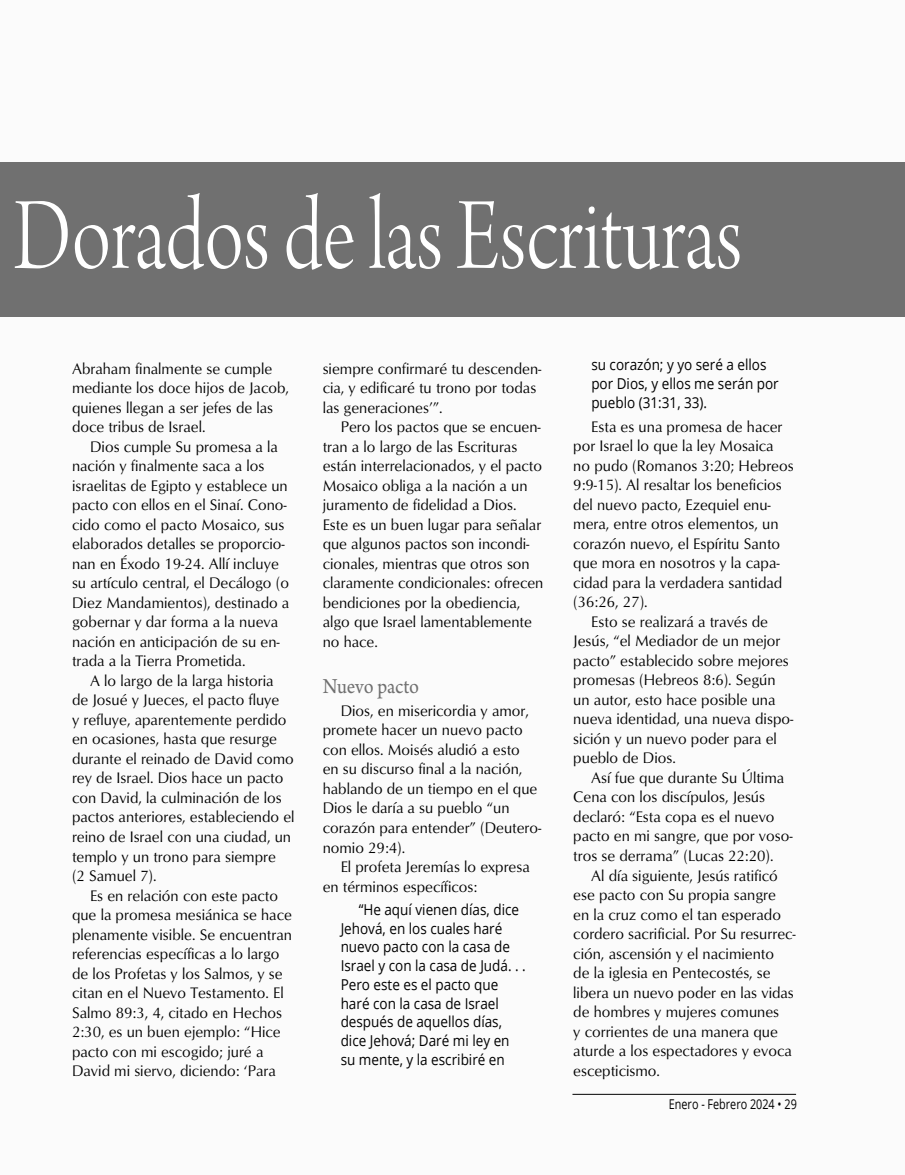
<style>
.page{position:relative;width:905px;height:1175px;background:#fff}
.page>*{position:absolute;margin:0;border:0;box-sizing:border-box;transform-origin:0 0}
.t1{font:108px "Arno Pro Light Display";color:#fff;scale:.8 1}
.t2{font:22.5px "Arno Pro";letter-spacing:-.01em;color:#707070;scale:.9 1}
.t3{font:15.75px/19.5px "Optimum";color:#000;scale:.96 1}
.t4{font:15px/18.8px "Open Sans";color:#000;scale:.9 1}
.t5{font:13.5px "Open Sans";color:#000;scale:.8 1}
</style>
<div class="page">
<div style="left:0;top:0;width:904px;height:1174px;background:#fbfbfb"></div>
<div style="left:0;top:162px;width:904px;height:155px;background:#707070"></div>
<h1 class="t1" style="left:13px;top:177px;width:912px">Dorados de las Escrituras</h1>
<p class="t3" style="left:72px;top:358px;width:227px">Abraham finalmente se cumple mediante los doce hijos de Jacob, quienes llegan a ser jefes de las doce tribus de Israel.</p>
<p class="t3" style="left:72px;top:436px;width:228px;text-indent:18px">Dios cumple Su promesa a la nación y finalmente saca a los israelitas de Egipto y establece un pacto con ellos en el Sinaí. Cono&shy;cido como el pacto Mosaico, sus elaborados detalles se proporcio&shy;nan en Éxodo 19-24. Allí incluye su artículo central, el Decálogo (o<br>Diez Mandamientos), destinado a gobernar y dar forma a la nueva nación en anticipación de su en&shy;trada a la Tierra Prometida.</p>
<p class="t3" style="left:72px;top:670px;width:233px;text-indent:18px">A lo largo de la larga historia<br>de Josué y Jueces, el pacto fluye<br>y refluye, aparentemente perdido en ocasiones, hasta que resurge durante el reinado de David como rey de Israel. Dios hace un pacto con David, la culminación de los pactos anteriores, estableciendo el reino de Israel con una ciudad, un templo y un trono para siempre<br>(2 Samuel 7).</p>
<p class="t3" style="left:72px;top:885px;width:231px;text-indent:18px">Es en relación con este pacto que la promesa mesiánica se hace plenamente visible. Se encuentran referencias específicas a lo largo de los Profetas y los Salmos, y se citan en el Nuevo Testamento. El<br>Salmo 89:3, 4, citado en Hechos<br>2:30, es un buen ejemplo: “Hice pacto con mi escogido; juré a<br>David mi siervo, diciendo: ‘Para</p>
<p class="t3" style="left:322px;top:358px;width:229px">siempre confirmaré tu descenden&shy;cia, y edificaré tu trono por todas las generaciones’”.</p>
<p class="t3" style="left:322px;top:417px;width:231px;text-indent:18px">Pero los pactos que se encuen&shy;tran a lo largo de las Escrituras están interrelacionados, y el pacto<br>Mosaico obliga a la nación a un juramento de fidelidad a Dios.<br>Este es un buen lugar para señalar que algunos pactos son incondi&shy;cionales, mientras que otros son claramente condicionales: ofrecen bendiciones por la obediencia, algo que Israel lamentablemente no hace.</p>
<h2 class="t2" style="left:322px;top:674px;width:109px">Nuevo pacto</h2>
<p class="t3" style="left:322px;top:700px;width:229px;text-indent:18px">Dios, en misericordia y amor, promete hacer un nuevo pacto con ellos. Moisés aludió a esto<br>en su discurso final a la nación, hablando de un tiempo en el que<br>Dios le daría a su pueblo “un corazón para entender” (Deutero&shy;nomio 29:4).</p>
<p class="t3" style="left:322px;top:856px;width:217px;text-indent:18px">El profeta Jeremías lo expresa en términos específicos:</p>
<p class="t4" style="left:341px;top:899px;width:207px;text-indent:18px">“He aquí vienen días, dice<br>Jehová, en los cuales haré nuevo pacto con la casa de<br>Israel y con la casa de Judá. . .<br>Pero este es el pacto que haré con la casa de Israel después de aquellos días, dice Jehová; Daré mi ley en su mente, y la escribiré en</p>
<p class="t4" style="left:591px;top:355px;width:210px">su corazón; y yo seré a ellos por Dios, y ellos me serán por pueblo (31:31, 33).</p>
<p class="t3" style="left:591px;top:416px;width:201px">Esta es una promesa de hacer</p>
<p class="t3" style="left:573px;top:436px;width:210px">por Israel lo que la ley Mosaica</p>
<p class="t3" style="left:573px;top:455px;width:231px">no pudo (Romanos 3:20; Hebreos</p>
<p class="t3" style="left:573px;top:475px;width:219px">9:9-15). Al resaltar los beneficios</p>
<p class="t3" style="left:573px;top:494px;width:207px">del nuevo pacto, Ezequiel enu-</p>
<p class="t3" style="left:573px;top:514px;width:215px">mera, entre otros elementos, un</p>
<p class="t3" style="left:573px;top:533px;width:217px">corazón nuevo, el Espíritu Santo</p>
<p class="t3" style="left:573px;top:553px;width:217px">que mora en nosotros y la capa-</p>
<p class="t3" style="left:573px;top:572px;width:219px">cidad para la verdadera santidad</p>
<p class="t3" style="left:573px;top:592px;width:79px">(36:26, 27).</p>
<p class="t3" style="left:591px;top:611px;width:186px">Esto se realizará a través de</p>
<p class="t3" style="left:573px;top:631px;width:217px">Jesús, “el Mediador de un mejor</p>
<p class="t3" style="left:573px;top:650px;width:226px">pacto” establecido sobre mejores</p>
<p class="t3" style="left:573px;top:670px;width:212px">promesas (Hebreos 8:6). Según</p>
<p class="t3" style="left:573px;top:689px;width:212px">un autor, esto hace posible una</p>
<p class="t3" style="left:573px;top:709px;width:231px">nueva identidad, una nueva dispo-</p>
<p class="t3" style="left:573px;top:728px;width:214px">sición y un nuevo poder para el</p>
<p class="t3" style="left:573px;top:748px;width:108px">pueblo de Dios.</p>
<p class="t3" style="left:591px;top:767px;width:202px">Así fue que durante Su Última</p>
<p class="t3" style="left:573px;top:787px;width:201px">Cena con los discípulos, Jesús</p>
<p class="t3" style="left:573px;top:806px;width:211px">declaró: “Esta copa es el nuevo</p>
<p class="t3" style="left:573px;top:826px;width:230px">pacto en mi sangre, que por voso-</p>
<p class="t3" style="left:573px;top:845px;width:210px">tros se derrama” (Lucas 22:20).</p>
<p class="t3" style="left:591px;top:865px;width:196px">Al día siguiente, Jesús ratificó</p>
<p class="t3" style="left:573px;top:884px;width:212px">ese pacto con Su propia sangre</p>
<p class="t3" style="left:573px;top:904px;width:218px">en la cruz como el tan esperado</p>
<p class="t3" style="left:573px;top:923px;width:233px">cordero sacrificial. Por Su resurrec-</p>
<p class="t3" style="left:573px;top:943px;width:211px">ción, ascensión y el nacimiento</p>
<p class="t3" style="left:573px;top:962px;width:207px">de la iglesia en Pentecostés, se</p>
<p class="t3" style="left:573px;top:982px;width:231px">libera un nuevo poder en las vidas</p>
<p class="t3" style="left:573px;top:1001px;width:216px">de hombres y mujeres comunes</p>
<p class="t3" style="left:573px;top:1021px;width:214px">y corrientes de una manera que</p>
<p class="t3" style="left:573px;top:1040px;width:229px">aturde a los espectadores y evoca</p>
<p class="t3" style="left:573px;top:1060px;width:92px">escepticismo.</p>
<p class="t5" style="left:669px;top:1095px;width:161px">Enero - Febrero 2024 • 29</p>
</div>
